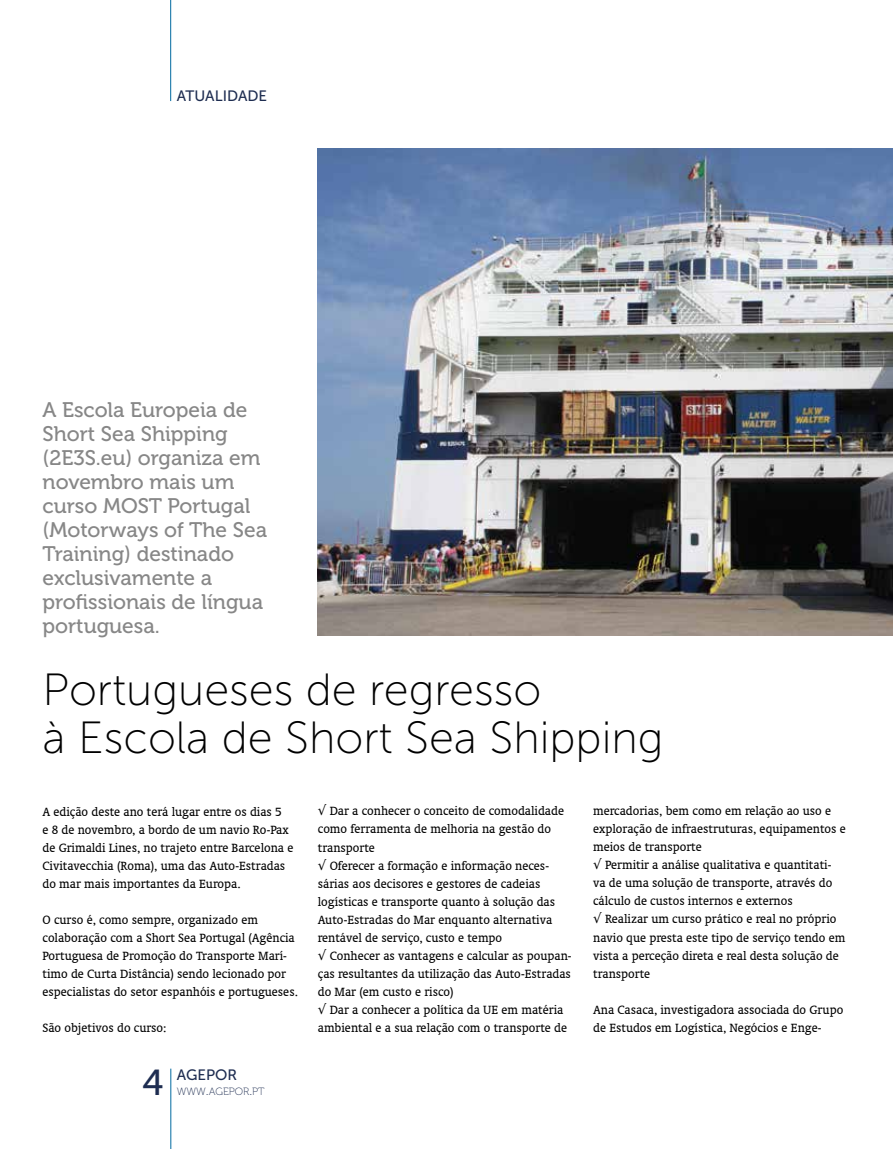
<style>
.page{position:relative;width:893px;height:1149px;background:#fff}
.page>*{position:absolute;margin:0;border:0;box-sizing:border-box;transform-origin:0 0}
.t1{font:45px/48px "Museo Sans 100";color:#000}
.t2{font:36px "Museo Sans 500";color:#1e2d51}
.t3{font:21px/24px "Museo 500";color:#878787}
.t4{font:15px "Museo Sans 500";color:#1e2d51}
.t5{font:13.5px/18px "Oranda BT";color:#000}
.t6{font:10.5px "Museo 100";color:#1e2d51}
.s1{font-size:15px}
</style>
<div class="page">
<hr style="left:170px;top:1068px;width:1px;height:80px;background:#0069a0">
<hr style="left:170px;top:0;width:1px;height:101px;background:#0069a0">
<img style="left:318px;top:149px;width:575px;height:486px">
<p class="t4" style="left:177px;top:88px;width:92px">ATUALIDADE</p>
<h3 class="t3" style="left:43px;top:398px;width:226px">A Escola Europeia de<br>Short Sea Shipping (2E3S.eu) organiza em novembro mais um curso MOST Portugal (Motorways of The Sea<br>Training) destinado exclusivamente a profissionais de língua portuguesa.</h3>
<h1 class="t1" style="left:43px;top:666px;width:623px">Portugueses de regresso<br>à Escola de Short Sea Shipping</h1>
<p class="t5" style="left:43px;top:801px;width:252px">A edição deste ano terá lugar entre os dias 5<br>e 8 de novembro, a bordo de um navio Ro-Pax de Grimaldi Lines, no trajeto entre Barcelona e Civitavecchia (Roma), uma das Auto-Estradas do mar mais importantes da Europa.</p>
<p class="t5" style="left:43px;top:909px;width:257px">O curso é, como sempre, organizado em colaboração com a Short Sea Portugal (Agência Portuguesa de Promoção do Transporte Marí&shy;timo de Curta Distância) sendo lecionado por especialistas do setor espanhóis e portugueses.</p>
<p class="t5" style="left:43px;top:1017px;width:125px">São objetivos do curso:</p>
<h2 class="t2" style="left:142px;top:1062px;width:23px">4</h2>
<p class="t4" style="left:177px;top:1066px;width:62px">AGEPOR</p>
<p class="t6" style="left:177px;top:1085px;width:89px">WWW<span class="s1">.</span>AGEPOR<span class="s1">.</span>PT</p>
<p class="t5" style="left:318px;top:801px;width:255px">√ Dar a conhecer o conceito de comodalidade como ferramenta de melhoria na gestão do transporte<br>√ Oferecer a formação e informação neces&shy;sárias aos decisores e gestores de cadeias logísticas e transporte quanto à solução das Auto-Estradas do Mar enquanto alternativa rentável de serviço, custo e tempo<br>√ Conhecer as vantagens e calcular as poupan&shy;ças resultantes da utilização das Auto-Estradas do Mar (em custo e risco)<br>√ Dar a conhecer a política da UE em matéria ambiental e a sua relação com o transporte de</p>
<p class="t5" style="left:593px;top:801px;width:254px">mercadorias, bem como em relação ao uso e exploração de infraestruturas, equipamentos e meios de transporte<br>√ Permitir a análise qualitativa e quantitati&shy;va de uma solução de transporte, através do cálculo de custos internos e externos<br>√ Realizar um curso prático e real no próprio navio que presta este tipo de serviço tendo em vista a perceção direta e real desta solução de transporte</p>
<p class="t5" style="left:593px;top:999px;width:252px">Ana Casaca, investigadora associada do Grupo de Estudos em Logística, Negócios e Enge-</p>
</div>
